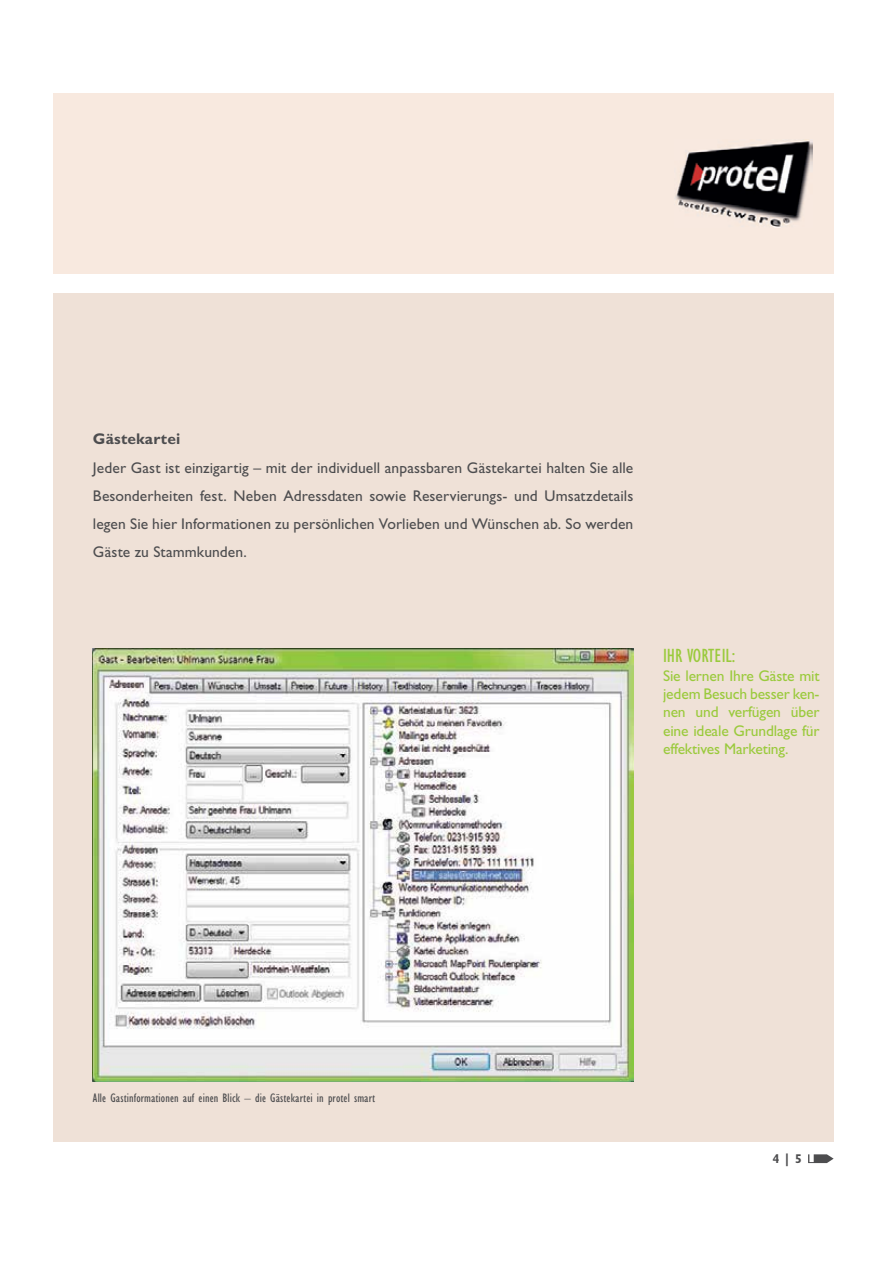
<style>
.page{position:relative;width:893px;height:1263px;background:#fff}
.page>*{position:absolute;margin:0;border:0;box-sizing:border-box;transform-origin:0 0}
.t1{font:condensed 19.8px "Gill Sans Std";color:#9aca3c}
.t2{font:15.6px/28.2px "Gill Sans Std";letter-spacing:.005em;color:#4d4d4f;text-align:justify}
.t3{font:15.6px/18.3px "Gill Sans Std";letter-spacing:-.01em;color:#9aca3c;text-align:justify}
.t4{font:700 15.6px "Gill Sans Std";letter-spacing:.01em;color:#4d4d4f}
.t5{font:condensed 12.75px "Gill Sans Std";letter-spacing:.01em;color:#4d4d4f}
.t6{font:700 condensed 12.75px "Gill Sans Std";color:#4d4d4f}
</style>
<div class="page">
<svg style="left:808px;top:1154px;width:26px;height:9px"></svg>
<div style="left:53px;top:93px;width:781px;height:181px;background:#f8e9df"></div>
<div style="left:53px;top:294px;width:781px;height:848px;background:#efe1d7"></div>
<img style="left:675px;top:141px;width:138px;height:86px">
<img style="left:93px;top:649px;width:540px;height:433px">
<p class="t4" style="left:93px;top:430px;width:89px">Gästekartei</p>
<p class="t2" style="left:93px;top:453px;width:542px">Jeder Gast ist einzigartig – mit der individuell anpassbaren Gästekartei halten Sie alle Besonderheiten fest. neben adressdaten sowie reservierungs- und umsatzdetails legen Sie hier informationen zu persönlichen vorlieben und Wünschen ab. So werden Gäste zu Stammkunden.</p>
<p class="t1" style="left:663px;top:645px;width:74px">iHr Vorteil:</p>
<p class="t3" style="left:663px;top:666px;width:158px">Sie lernen ihre Gäste mit jedem Besuch besser ken&shy;nen und verfügen über eine ideale Grundlage für effektives marketing.</p>
<p class="t5" style="left:93px;top:1091px;width:284px">alle gastinformationen auf einen Blick – die gästekartei in protel smart</p>
<p class="t6" style="left:773px;top:1151px;width:30px">4 | 5</p>
</div>
